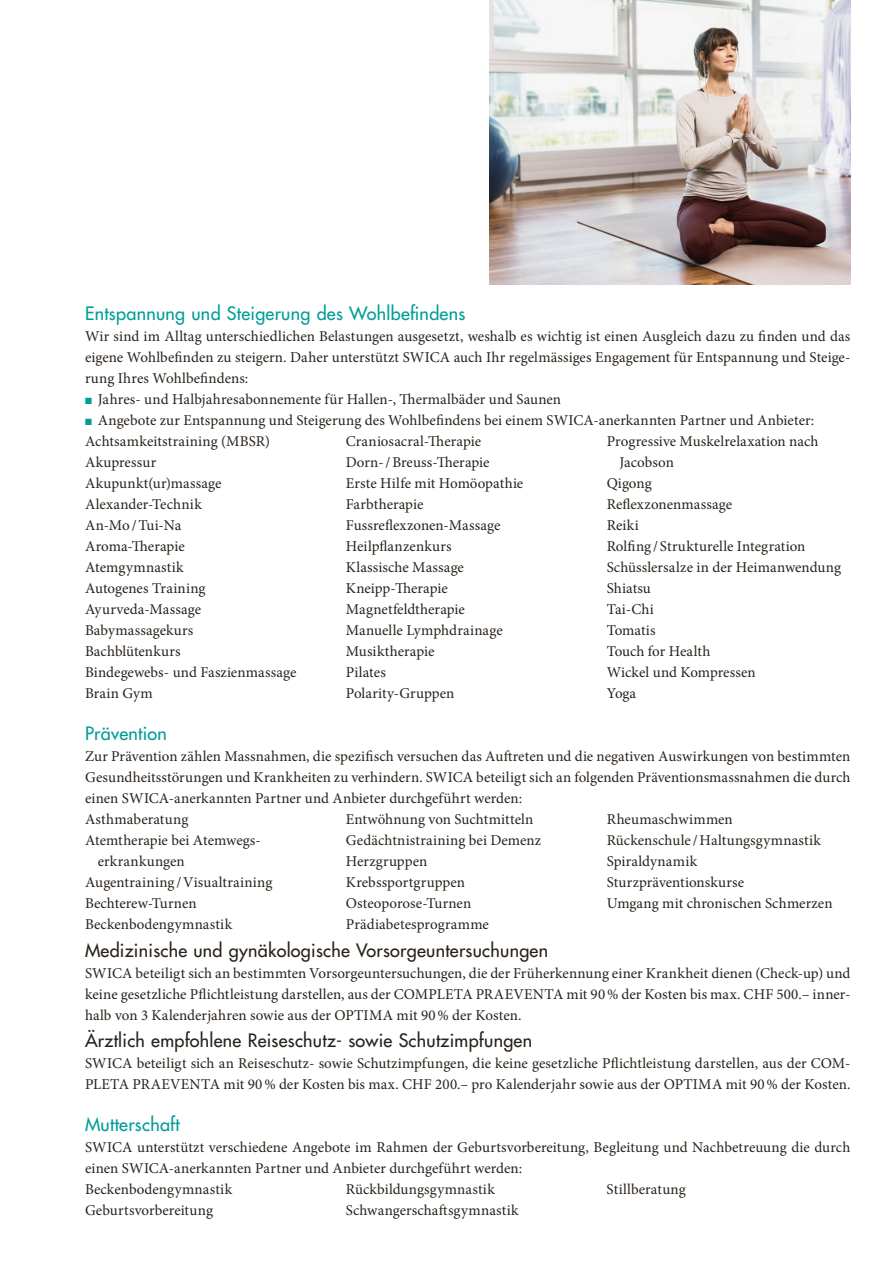
<style>
.page{position:relative;width:893px;height:1263px;background:#fff}
.page>*{position:absolute;margin:0;border:0;box-sizing:border-box;transform-origin:0 0}
.t1{font:500 18px "Futura Std";letter-spacing:.015em;color:#29211a}
.t2{font:500 18px "Futura Std";letter-spacing:.015em;color:#009e97}
.t3{font:15px/21px "Minion Pro";letter-spacing:.005em;color:#29211a}
.s1{color:#009e97}
</style>
<div class="page">
<img style="left:489px;top:0;width:361px;height:285px">
<p class="t2" style="left:85px;top:302px;width:382px">Entspannung und Steigerung des Wohlbefindens</p>
<p class="t3" style="left:85px;top:326px;width:767px;text-align:justify">Wir sind im Alltag unterschiedlichen Belastungen ausgesetzt, weshalb es wichtig ist einen Ausgleich dazu zu finden und das eigene Wohlbefinden zu steigern. Daher unterstützt SWICA auch Ihr regelmässiges Engagement für Entspannung und Steige&shy;rung Ihres Wohlbefindens:</p>
<p class="t3" style="left:85px;top:389px;width:478px"><span class="s1">■</span> Jahres- und Halbjahresabonnemente für Hallen-, Thermalbäder und Saunen</p>
<p class="t3" style="left:85px;top:410px;width:731px"><span class="s1">■</span> Angebote zur Entspannung und Steigerung des Wohlbefindens bei einem SWICA-anerkannten Partner und Anbieter:<br>Achtsamkeitstraining (MBSR)<br>Akupressur<br>Akupunkt(ur)massage<br>Alexander-Technik<br>An-Mo/Tui-Na<br>Aroma-Therapie<br>Atemgymnastik<br>Autogenes Training<br>Ayurveda-Massage<br>Babymassagekurs<br>Bachblütenkurs<br>Bindegewebs- und Faszienmassage<br>Brain Gym</p>
<p class="t3" style="left:346px;top:431px;width:179px">Craniosacral-Therapie<br>Dorn-/Breuss-Therapie<br>Erste Hilfe mit Homöopathie<br>Farbtherapie<br>Fussreflexzonen-Massage<br>Heilpflanzenkurs<br>Klassische Massage<br>Kneipp-Therapie<br>Magnetfeldtherapie<br>Manuelle Lymphdrainage<br>Musiktherapie<br>Pilates<br>Polarity-Gruppen</p>
<p class="t3" style="left:607px;top:431px;width:213px">Progressive Muskelrelaxation nach</p>
<p class="t3" style="left:619px;top:452px;width:56px">Jacobson</p>
<p class="t3" style="left:607px;top:473px;width:47px">Qigong</p>
<p class="t3" style="left:607px;top:494px;width:127px">Reflexzonenmassage</p>
<p class="t3" style="left:607px;top:515px;width:34px">Reiki</p>
<p class="t3" style="left:607px;top:536px;width:200px">Rolfing / Strukturelle Integration</p>
<p class="t3" style="left:607px;top:557px;width:236px">Schüsslersalze in der Heimanwendung</p>
<p class="t3" style="left:607px;top:578px;width:46px">Shiatsu</p>
<p class="t3" style="left:607px;top:599px;width:49px">Tai-Chi</p>
<p class="t3" style="left:607px;top:620px;width:50px">Tomatis</p>
<p class="t3" style="left:607px;top:641px;width:105px">Touch for Health</p>
<p class="t3" style="left:607px;top:662px;width:151px">Wickel und Kompressen</p>
<p class="t3" style="left:607px;top:683px;width:31px">Yoga</p>
<p class="t2" style="left:85px;top:722px;width:83px">Prävention</p>
<p class="t3" style="left:85px;top:746px;width:767px;text-align:justify">Zur Prävention zählen Massnahmen, die spezifisch versuchen das Auftreten und die negativen Auswirkungen von bestimmten Gesundheitsstörungen und Krankheiten zu verhindern. SWICA beteiligt sich an folgenden Präventionsmassnahmen die durch einen SWICA-anerkannten Partner und Anbieter durchgeführt werden:</p>
<p class="t3" style="left:85px;top:809px;width:105px">Asthmaberatung</p>
<p class="t3" style="left:85px;top:830px;width:176px">Atemtherapie bei Atemwegs-</p>
<p class="t3" style="left:98px;top:851px;width:88px">erkrankungen</p>
<p class="t3" style="left:85px;top:872px;width:189px">Augentraining /Visualtraining</p>
<p class="t3" style="left:85px;top:893px;width:113px">Bechterew-Turnen</p>
<p class="t3" style="left:85px;top:914px;width:149px">Beckenbodengymnastik</p>
<p class="t3" style="left:346px;top:809px;width:197px">Entwöhnung von Suchtmitteln<br>Gedächtnistraining bei Demenz<br>Herzgruppen<br>Krebssportgruppen<br>Osteoporose-Turnen<br>Prädiabetesprogramme</p>
<p class="t3" style="left:607px;top:809px;width:227px">Rheumaschwimmen<br>Rückenschule /Haltungsgymnastik<br>Spiraldynamik<br>Sturzpräventionskurse<br>Umgang mit chronischen Schmerzen</p>
<p class="t1" style="left:85px;top:939px;width:464px">Medizinische und gynäkologische Vorsorgeuntersuchungen</p>
<p class="t3" style="left:85px;top:962px;width:767px;text-align:justify">SWICA beteiligt sich an bestimmten Vorsorgeuntersuchungen, die der Früherkennung einer Krankheit dienen (Check-up) und keine gesetzliche Pflichtleistung darstellen, aus der COMPLETA PRAEVENTA mit 90% der Kosten bis max. CHF 500.– inner&shy;halb von 3 Kalenderjahren sowie aus der OPTIMA mit 90% der Kosten.</p>
<p class="t1" style="left:85px;top:1029px;width:449px">Ärztlich empfohlene Reiseschutz- sowie Schutzimpfungen</p>
<p class="t3" style="left:85px;top:1053px;width:767px">SWICA beteiligt sich an Reiseschutz- sowie Schutzimpfungen, die keine gesetzliche Pflichtleistung darstellen, aus der COM-<br>PLETA PRAEVENTA mit 90% der Kosten bis max. CHF 200.– pro Kalenderjahr sowie aus der OPTIMA mit 90% der Kosten.</p>
<p class="t2" style="left:85px;top:1113px;width:96px">Mutterschaft</p>
<p class="t3" style="left:85px;top:1137px;width:767px">SWICA unterstützt verschiedene Angebote im Rahmen der Geburtsvorbereitung, Begleitung und Nachbetreuung die durch einen SWICA-anerkannten Partner und Anbieter durchgeführt werden:<br>Beckenbodengymnastik</p>
<p class="t3" style="left:346px;top:1179px;width:150px">Rückbildungsgymnastik</p>
<p class="t3" style="left:607px;top:1179px;width:81px">Stillberatung</p>
<p class="t3" style="left:85px;top:1200px;width:130px">Geburtsvorbereitung</p>
<p class="t3" style="left:346px;top:1200px;width:174px">Schwangerschaftsgymnastik</p>
</div>
